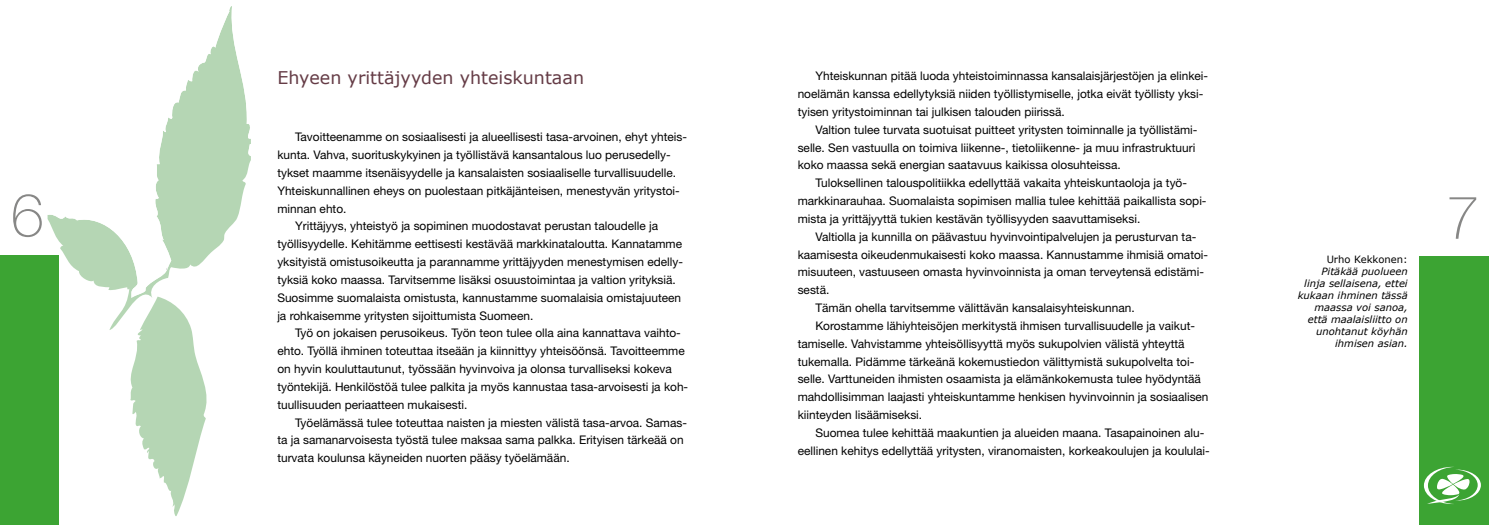
<style>
.page{position:relative;width:1489px;height:525px;background:#fff}
.page>*{position:absolute;margin:0;border:0;box-sizing:border-box;transform-origin:0 0}
.t1{font:100 60px "Helvetica Neue LT";color:#878786}
.t2{font:17.5px "Verdana";color:#653c46}
.t3{font:11.88px/17.8px "Helvetica Neue LT";color:#000}
.t4{font:italic 10px/12px "Verdana";color:#000;text-align:right}
.t5{font:10px "Verdana";color:#000}
</style>
<div class="page">
<svg style="left:58px;top:156px;width:193px;height:174px"></svg>
<svg style="left:231px;top:6px;width:20px;height:150px"></svg>
<svg style="left:48px;top:7px;width:183px;height:291px"></svg>
<svg style="left:126px;top:296px;width:86px;height:220px"></svg>
<div style="left:0;top:255px;width:58px;height:269px;background:#3ca433"></div>
<div style="left:1418px;top:256px;width:70px;height:268px;background:#3ca433"></div>
<svg style="left:1423px;top:466px;width:57px;height:37px"></svg>
<h2 class="t2" style="left:277px;top:66px;width:308px">Ehyeen yrittäjyyden yhteiskuntaan</h2>
<p class="t3" style="left:797px;top:67px;width:412px;text-indent:18px">Yhteiskunnan pitää luoda yhteistoiminnassa kansalaisjärjestöjen ja elinkei&shy;noelämän kanssa edellytyksiä niiden työllistymiselle, jotka eivät työllisty yksi&shy;tyisen yritystoiminnan tai julkisen talouden piirissä.</p>
<p class="t3" style="left:797px;top:120px;width:401px;text-indent:18px">Valtion tulee turvata suotuisat puitteet yritysten toiminnalle ja työllistämi&shy;selle. Sen vastuulla on toimiva liikenne-, tietoliikenne- ja muu infrastruktuuri koko maassa sekä energian saatavuus kaikissa olosuhteissa.</p>
<p class="t3" style="left:797px;top:174px;width:410px;text-indent:18px">Tuloksellinen talouspolitiikka edellyttää vakaita yhteiskuntaoloja ja työ&shy;markkinarauhaa. Suomalaista sopimisen mallia tulee kehittää paikallista sopi&shy;mista ja yrittäjyyttä tukien kestävän työllisyyden saavuttamiseksi.</p>
<p class="t3" style="left:815px;top:227px;width:382px">Valtiolla ja kunnilla on päävastuu hyvinvointipalvelujen ja perusturvan ta-</p>
<p class="t3" style="left:797px;top:245px;width:412px">kaamisesta oikeudenmukaisesti koko maassa. Kannustamme ihmisiä omatoi-</p>
<p class="t3" style="left:797px;top:263px;width:408px">misuuteen, vastuuseen omasta hyvinvoinnista ja oman terveytensä edistämi-</p>
<p class="t3" style="left:797px;top:281px;width:33px">sestä.</p>
<p class="t3" style="left:815px;top:299px;width:321px">Tämän ohella tarvitsemme välittävän kansalaisyhteiskunnan.</p>
<p class="t3" style="left:815px;top:316px;width:381px">Korostamme lähiyhteisöjen merkitystä ihmisen turvallisuudelle ja vaikut-</p>
<p class="t3" style="left:797px;top:334px;width:388px">tamiselle. Vahvistamme yhteisöllisyyttä myös sukupolvien välistä yhteyttä</p>
<p class="t3" style="left:797px;top:352px;width:398px">tukemalla. Pidämme tärkeänä kokemustiedon välittymistä sukupolvelta toi-</p>
<p class="t3" style="left:797px;top:370px;width:405px">selle. Varttuneiden ihmisten osaamista ja elämänkokemusta tulee hyödyntää</p>
<p class="t3" style="left:797px;top:388px;width:412px">mahdollisimman laajasti yhteiskuntamme henkisen hyvinvoinnin ja sosiaalisen</p>
<p class="t3" style="left:797px;top:405px;width:126px">kiinteyden lisäämiseksi.</p>
<p class="t3" style="left:815px;top:423px;width:390px">Suomea tulee kehittää maakuntien ja alueiden maana. Tasapainoinen alu-</p>
<p class="t3" style="left:797px;top:441px;width:413px">eellinen kehitys edellyttää yritysten, viranomaisten, korkeakoulujen ja koululai-</p>
<p class="t3" style="left:295px;top:128px;width:393px">Tavoitteenamme on sosiaalisesti ja alueellisesti tasa-arvoinen, ehyt yhteis-</p>
<p class="t3" style="left:277px;top:146px;width:395px">kunta. Vahva, suorituskykyinen ja työllistävä kansantalous luo perusedelly-</p>
<p class="t3" style="left:277px;top:163px;width:400px">tykset maamme itsenäisyydelle ja kansalaisten sosiaaliselle turvallisuudelle.</p>
<p class="t3" style="left:277px;top:181px;width:404px">Yhteiskunnallinen eheys on puolestaan pitkäjänteisen, menestyvän yritystoi-</p>
<p class="t3" style="left:277px;top:199px;width:71px">minnan ehto.</p>
<p class="t3" style="left:295px;top:217px;width:364px">Yrittäjyys, yhteistyö ja sopiminen muodostavat perustan taloudelle ja</p>
<p class="t3" style="left:277px;top:235px;width:406px">työllisyydelle. Kehitämme eettisesti kestävää markkinataloutta. Kannatamme</p>
<p class="t3" style="left:277px;top:252px;width:407px">yksityistä omistusoikeutta ja parannamme yrittäjyyden menestymisen edelly-</p>
<p class="t3" style="left:277px;top:270px;width:400px">tyksiä koko maassa. Tarvitsemme lisäksi osuustoimintaa ja valtion yrityksiä.</p>
<p class="t3" style="left:277px;top:288px;width:405px">Suosimme suomalaista omistusta, kannustamme suomalaisia omistajuuteen</p>
<p class="t3" style="left:277px;top:306px;width:257px">ja rohkaisemme yritysten sijoittumista Suomeen.</p>
<p class="t3" style="left:295px;top:324px;width:387px">Työ on jokaisen perusoikeus. Työn teon tulee olla aina kannattava vaihto-</p>
<p class="t3" style="left:277px;top:342px;width:409px">ehto. Työllä ihminen toteuttaa itseään ja kiinnittyy yhteisöönsä. Tavoitteemme</p>
<p class="t3" style="left:277px;top:359px;width:396px">on hyvin kouluttautunut, työssään hyvinvoiva ja olonsa turvalliseksi kokeva</p>
<p class="t3" style="left:277px;top:377px;width:412px">työntekijä. Henkilöstöä tulee palkita ja myös kannustaa tasa-arvoisesti ja koh-</p>
<p class="t3" style="left:277px;top:395px;width:192px">tuullisuuden periaatteen mukaisesti.</p>
<p class="t3" style="left:295px;top:413px;width:393px">Työelämässä tulee toteuttaa naisten ja miesten välistä tasa-arvoa. Samas-</p>
<p class="t3" style="left:277px;top:431px;width:408px">ta ja samanarvoisesta työstä tulee maksaa sama palkka. Erityisen tärkeää on</p>
<p class="t3" style="left:277px;top:448px;width:294px">turvata koulunsa käyneiden nuorten pääsy työelämään.</p>
<h1 class="t1" style="left:11px;top:181px;width:35px">6</h1>
<h1 class="t1" style="left:1445px;top:183px;width:35px">7</h1>
<p class="t5" style="left:1326px;top:252px;width:83px">U rho Kekkonen:</p>
<p class="t4" style="left:1297px;top:265px;width:112px">Pitäkää puolueen<br>linja sellaisena, ettei kukaan ihminen tässä maassa voi sanoa, että maalaisliitto on unohtanut köyhän ihmisen asian.</p>
</div>
